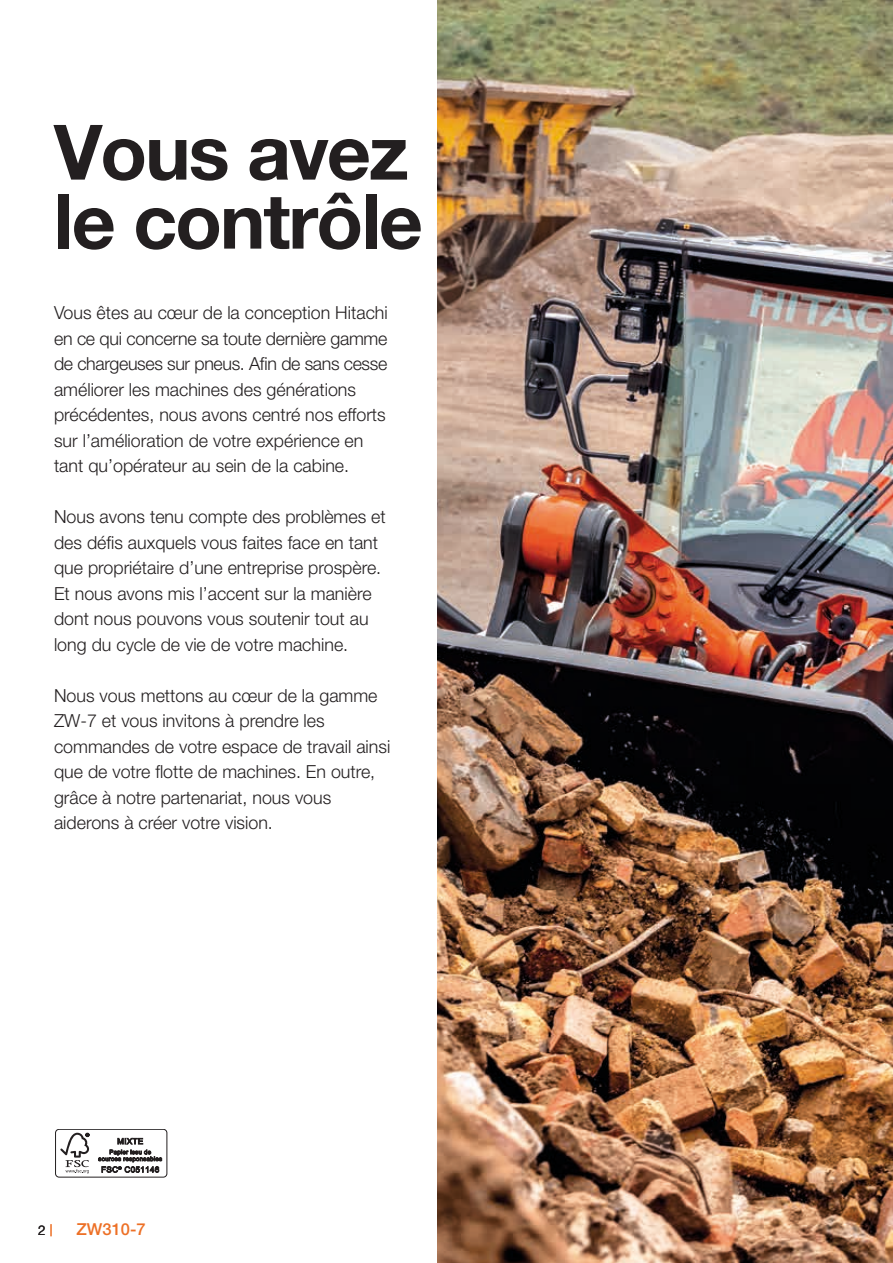
<style>
.page{position:relative;width:893px;height:1263px;background:#fff}
.page>*{position:absolute;margin:0;border:0;box-sizing:border-box;transform-origin:0 0}
.t1{font:700 76.5px/69px "Helvetica Neue LT Pro";letter-spacing:-.025em;color:#231f20}
.t2{font:300 18px/25.5px "Helvetica Neue LT Pro";color:#231f20}
.t3{font:500 16.5px "Helvetica Neue LT Pro";color:#ed7026}
.t4{font:13.5px "Helvetica Neue LT Pro";color:#231f20}
</style>
<div class="page">
<svg style="left:51px;top:1224px;width:1px;height:12px"></svg>
<img style="left:437px;top:0;width:456px;height:1263px">
<div style="left:55px;top:1129px;width:112px;height:48px;border:1px solid #231f20;border-radius:4px"></div>
<svg style="left:60px;top:1133px;width:29px;height:40px"></svg>
<svg style="left:98px;top:1137px;width:64px;height:36px"></svg>
<h1 class="t1" style="left:54px;top:116px;width:370px">Vous avez le contrôle</h1>
<p class="t2" style="left:54px;top:299px;width:335px">Vous êtes au cœur de la conception Hitachi en ce qui concerne sa toute dernière gamme de chargeuses sur pneus. Afin de sans cesse améliorer les machines des générations précédentes, nous avons centré nos efforts sur l’amélioration de votre expérience en tant qu’opérateur au sein de la cabine.</p>
<p class="t2" style="left:54px;top:503px;width:333px">Nous avons tenu compte des problèmes et des défis auxquels vous faites face en tant que propriétaire d’une entreprise prospère.<br>Et nous avons mis l’accent sur la manière dont nous pouvons vous soutenir tout au long du cycle de vie de votre machine.</p>
<p class="t2" style="left:54px;top:682px;width:338px">Nous vous mettons au cœur de la gamme ZW-7 et vous invitons à prendre les commandes de votre espace de travail ainsi que de votre flotte de machines. En outre, grâce à notre partenariat, nous vous aiderons à créer votre vision.</p>
<p class="t4" style="left:38px;top:1222px;width:9px">2</p>
<p class="t3" style="left:77px;top:1220px;width:71px">ZW310-7</p>
</div>
